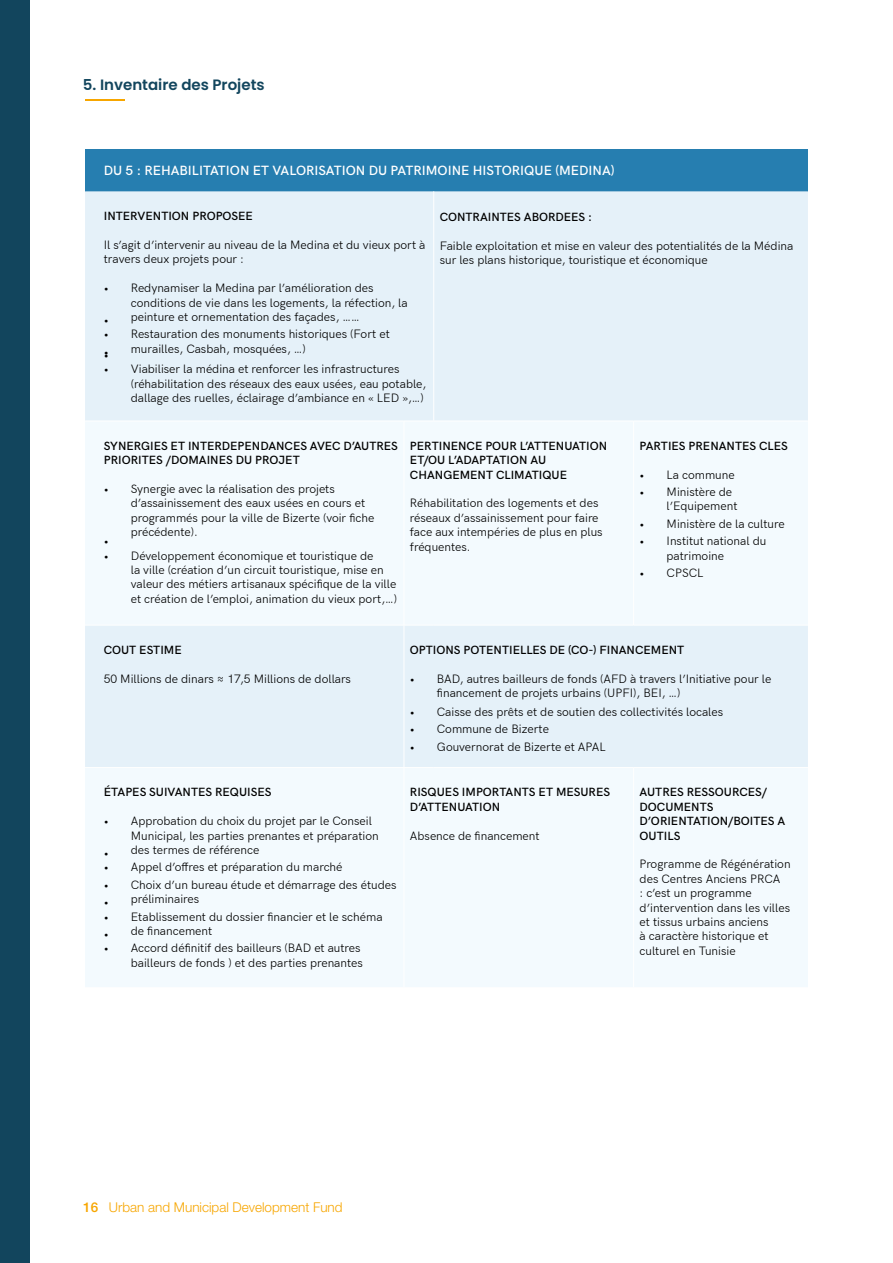
<style>
.page{position:relative;width:893px;height:1263px;background:#fff}
.page>*{position:absolute;margin:0;border:0;box-sizing:border-box;transform-origin:0 0}
.t1{font:600 15px "Poppins";color:#12455d}
.t2{font:600 13.5px "HK Grotesk";color:#fff}
.t3{font:300 13.5px "Helvetica Neue LT Std";color:#f7a600}
.t4{font:12px/14.4px "HK Grotesk";color:#000}
.t5{font:600 12px/14.4px "HK Grotesk";color:#000}
.s1{font-weight:500}
</style>
<div class="page">
<div style="left:0;top:0;width:30px;height:1263px;background:#12455d"></div>
<hr style="left:85px;top:99px;width:39px;height:1px;background:#f7a600">
<div style="left:85px;top:149px;width:723px;height:42px;background:#267eb0"></div>
<div style="left:85px;top:191px;width:723px;height:230px;background:#e5f1f9"></div>
<div style="left:85px;top:422px;width:723px;height:202px;background:#f3fafe"></div>
<div style="left:85px;top:626px;width:723px;height:141px;background:#e5f1f9"></div>
<div style="left:85px;top:768px;width:723px;height:219px;background:#f3fafe"></div>
<hr style="left:433px;top:191px;width:1px;height:230px;background:#fff">
<hr style="left:404px;top:421px;width:1px;height:204px;background:#fff">
<hr style="left:633px;top:421px;width:1px;height:204px;background:#fff">
<hr style="left:404px;top:625px;width:1px;height:142px;background:#fff">
<hr style="left:404px;top:768px;width:1px;height:219px;background:#fff">
<hr style="left:633px;top:768px;width:1px;height:219px;background:#fff">
<p class="t1" style="left:83px;top:76px;width:183px">5. Inventaire des Projets</p>
<p class="t2" style="left:104px;top:160px;width:512px">DU 5 : REHABILITATION ET VALORISATION DU PATRIMOINE HISTORIQUE (MEDINA)</p>
<p class="t5" style="left:104px;top:208px;width:151px">INTERVENTION PROPOSEE</p>
<p class="t4" style="left:104px;top:237px;width:323px">Il s’agit d’intervenir au niveau de la Medina et du vieux port à travers deux projets pour :</p>
<p class="t4" style="left:131px;top:280px;width:278px;text-indent:-27px">• Redynamiser la Medina par l’amélioration des conditions de vie dans les logements, la réfection, la</p>
<p class="t4" style="left:104px;top:309px;width:257px">• peinture et ornementation des façades, ……</p>
<p class="t4" style="left:131px;top:326px;width:261px;text-indent:-27px">• Restauration des monuments historiques (Fort et murailles, Casbah, mosquées, …)</p>
<p class="t4" style="left:104px;top:345px;width:6px">••</p>
<p class="t4" style="left:131px;top:361px;width:297px;text-indent:-27px">• Viabiliser la médina et renforcer les infrastructures (réhabilitation des réseaux des eaux usées, eau potable, dallage des ruelles, éclairage d’ambiance en « LED »,…)</p>
<p class="t5" style="left:440px;top:209px;width:154px">CONTRAINTES ABORDEES :</p>
<p class="t4" style="left:440px;top:237px;width:355px">Faible exploitation et mise en valeur des potentialités de la Médina sur les plans historique, touristique et économique</p>
<p class="t5" style="left:104px;top:438px;width:296px">SYNERGIES ET INTERDEPENDANCES AVEC D’AUTRES<br>PRIORITES /DOMAINES DU PROJET</p>
<p class="t4" style="left:131px;top:481px;width:245px;text-indent:-27px">• Synergie avec la réalisation des projets d’assainissement des eaux usées en cours et programmés pour la ville de Bizerte (voir fiche précédente).</p>
<p class="t4" style="left:104px;top:533px;width:6px">•</p>
<p class="t4" style="left:131px;top:547px;width:268px;text-indent:-27px">• Développement économique et touristique de<br>la ville (création d’un circuit touristique, mise en valeur des métiers artisanaux spécifique de la ville et création de l’emploi, animation du vieux port,…)</p>
<p class="t5" style="left:410px;top:438px;width:199px">PERTINENCE POUR L’ATTENUATION<br>ET/OU L’ADAPTATION AU<br>CHANGEMENT CLIMATIQUE</p>
<p class="t4" style="left:410px;top:495px;width:194px">Réhabilitation des logements et des réseaux d’assainissement pour faire face aux intempéries de plus en plus fréquentes.</p>
<p class="t5" style="left:640px;top:438px;width:150px">PARTIES PRENANTES CLES</p>
<p class="t4" style="left:640px;top:466px;width:97px">• La commune</p>
<p class="t4" style="left:667px;top:484px;width:72px;text-indent:-27px">• Ministère de l’Equipement</p>
<p class="t4" style="left:640px;top:516px;width:147px">• Ministère de la culture</p>
<p class="t4" style="left:667px;top:533px;width:101px;text-indent:-27px">• Institut national du patrimoine</p>
<p class="t4" style="left:640px;top:565px;width:65px">• CPSCL</p>
<p class="t5" style="left:104px;top:642px;width:79px">COUT ESTIME</p>
<p class="t4" style="left:104px;top:670px;width:249px">50 Millions de dinars ≈ 17,5 Millions de dollars</p>
<p class="t5" style="left:104px;top:784px;width:169px">ÉTAPES SUIVANTES REQUISES</p>
<p class="t4" style="left:131px;top:813px;width:249px;text-indent:-27px">• Approbation du choix du projet par le Conseil<br>Municipal, les parties prenantes et préparation</p>
<p class="t4" style="left:104px;top:842px;width:157px">• des termes de référence</p>
<p class="t4" style="left:104px;top:859px;width:240px">• Appel d’offres et préparation du marché</p>
<p class="t4" style="left:131px;top:876px;width:267px;text-indent:-27px">• Choix d’un bureau étude et démarrage des études préliminaires</p>
<p class="t4" style="left:104px;top:894px;width:6px">•</p>
<p class="t4" style="left:131px;top:908px;width:253px;text-indent:-27px">• Etablissement du dossier financier et le schéma de financement</p>
<p class="t4" style="left:104px;top:926px;width:6px">•</p>
<p class="t4" style="left:104px;top:940px;width:261px;text-align:right">• Accord définitif des bailleurs (BAD et autres bailleurs de fonds ) et des parties prenantes</p>
<p class="t5" style="left:410px;top:642px;width:276px">OPTIONS POTENTIELLES DE (CO-) FINANCEMENT</p>
<p class="t4" style="left:437px;top:670px;width:336px;text-indent:-27px">• BAD, autres bailleurs de fonds (AFD à travers l’Initiative pour le financement de projets urbains (UPFI), BEI, …)</p>
<p class="t4" style="left:410px;top:704px;width:315px">• Caisse des prêts et de soutien des collectivités locales</p>
<p class="t4" style="left:410px;top:721px;width:140px">• Commune de Bizerte</p>
<p class="t4" style="left:410px;top:738px;width:197px">• Gouvernorat de Bizerte et APAL</p>
<p class="t5" style="left:410px;top:784px;width:202px">RISQUES IMPORTANTS ET MESURES<br>D’ATTENUATION</p>
<p class="t4" style="left:410px;top:827px;width:131px">Absence de financement</p>
<p class="t5" style="left:640px;top:784px;width:147px">AUTRES RESSOURCES/<br>DOCUMENTS<br>D’ORIENTATION/BOITES A<br>OUTILS</p>
<p class="t4" style="left:640px;top:856px;width:153px">Programme de Régénération des Centres Anciens PRCA<br>: c’est un programme d’intervention dans les villes et tissus urbains anciens<br>à caractère historique et culturel en Tunisie</p>
<p class="t3" style="left:83px;top:1198px;width:261px"><span class="s1">16</span> Urban and Municipal Development Fund</p>
</div>
